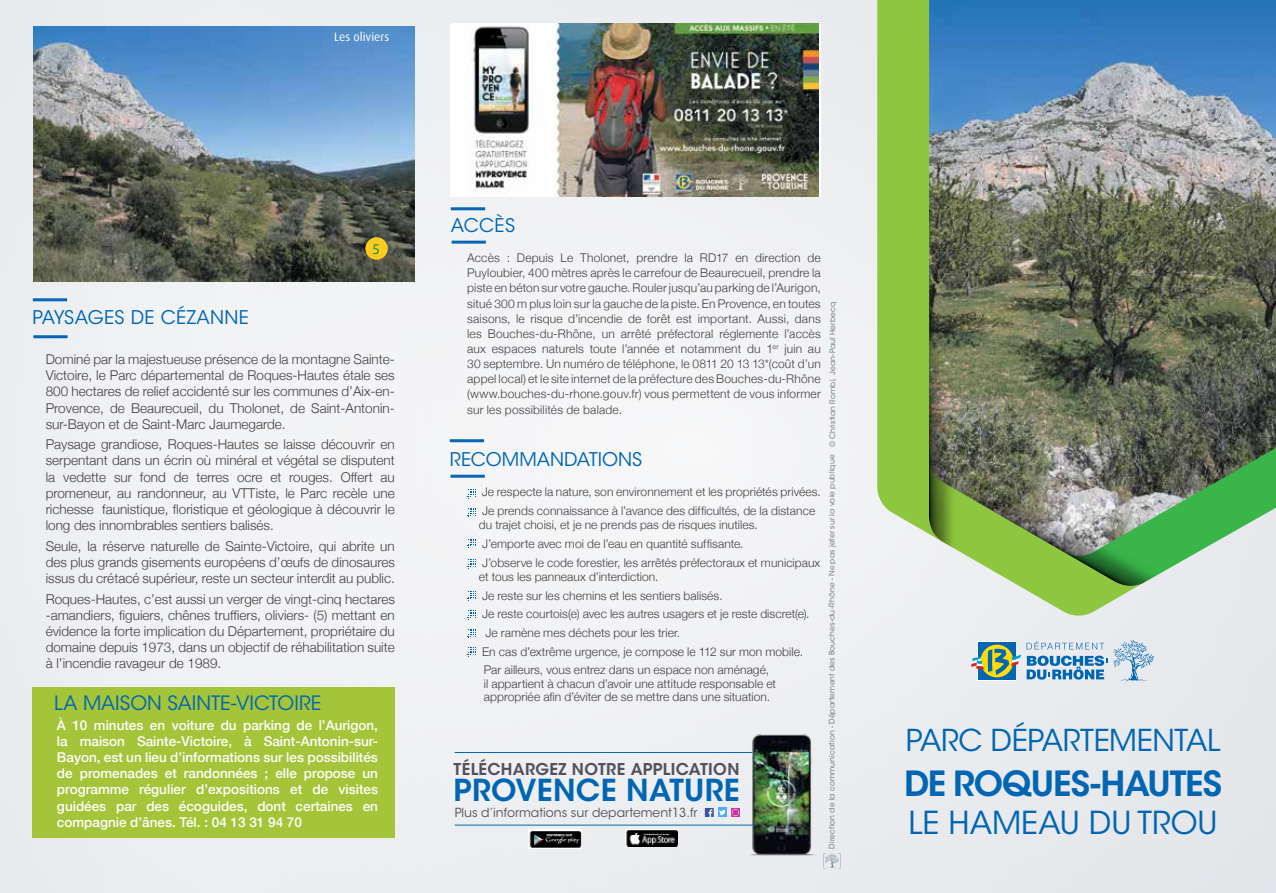
<style>
.page{position:relative;width:1276px;height:893px;background:#f1f1f3}
.page>*{position:absolute;margin:0;border:0;box-sizing:border-box;transform-origin:0 0}
.t1{font:600 34.5px "ITC Avant Garde Std";letter-spacing:-.035em;color:#0066b3}
.t2{font:31.5px "ITC Avant Garde Std";color:#0066b3}
.t3{font:600 30.15px "ITC Avant Garde Std";letter-spacing:.01em;color:#0066b3}
.t4{font:30px "ITC Avant Garde Std";letter-spacing:-.015em;color:#0066b3}
.t5{font:19.65px "ITC Avant Garde Std";color:#0066b3}
.t6{font:18.75px "ITC Avant Garde Std";letter-spacing:.005em;color:#0066b3}
.t7{font:600 16.2px "ITC Avant Garde Std";letter-spacing:.02em;color:#52515b}
.t8{font:14.1px "Dax";color:#008944}
.t9{font:300 13.5px/16.2px "Helvetica Neue";color:#414042;text-align:justify}
.t10{font:500 13.5px/16.2px "Helvetica Neue";color:#fff;text-align:justify}
.t11{font:12.45px "ITC Avant Garde Std";color:#52515b}
.t12{font:300 12px/15px "Helvetica Neue";letter-spacing:.005em;color:#414042}
.t13{font:12px "Dax";color:#fff}
.t14{font:7.5px "ITC Avant Garde Std";letter-spacing:.025em;color:#5c6f7c}
</style>
<div class="page">
<div style="left:0;top:0;width:107px;height:893px;background:#eceef0"></div>
<div style="left:977px;top:642px;width:39px;height:39px;background:#fff"></div>
<svg style="left:1113px;top:640px;width:41px;height:41px"></svg>
<svg style="left:971px;top:641px;width:136px;height:39px"></svg>
<hr style="left:33px;top:335px;width:35px;height:3px;background:#0066b3">
<hr style="left:33px;top:298px;width:34px;height:3px;background:#0066b3">
<hr style="left:451px;top:241px;width:35px;height:3px;background:#0066b3">
<hr style="left:451px;top:207px;width:34px;height:3px;background:#0066b3">
<hr style="left:450px;top:475px;width:35px;height:3px;background:#0066b3">
<hr style="left:450px;top:439px;width:34px;height:3px;background:#0066b3">
<svg style="left:823px;top:853px;width:17px;height:15px"></svg>
<img style="left:451px;top:24px;width:368px;height:173px">
<svg style="left:877px;top:0;width:399px;height:617px;background:#78917a"></svg>
<div style="left:33px;top:687px;width:362px;height:150px;background:#a4c439"></div>
<svg style="left:467px;top:489px;width:9px;height:10px"></svg>
<svg style="left:467px;top:508px;width:9px;height:9px"></svg>
<svg style="left:467px;top:539px;width:9px;height:9px"></svg>
<svg style="left:467px;top:559px;width:9px;height:10px"></svg>
<svg style="left:467px;top:591px;width:9px;height:10px"></svg>
<svg style="left:467px;top:610px;width:9px;height:10px"></svg>
<svg style="left:467px;top:629px;width:9px;height:9px"></svg>
<svg style="left:467px;top:647px;width:9px;height:10px"></svg>
<img style="left:33px;top:26px;width:381px;height:255px">
<div style="left:365px;top:237px;width:23px;height:23px;background:#ffcb1f;border-radius:50%"></div>
<div style="left:718px;top:808px;width:9px;height:9px;background:#4fabf2"></div>
<svg style="left:705px;top:808px;width:20px;height:9px"></svg>
<svg style="left:731px;top:808px;width:9px;height:9px"></svg>
<hr style="left:455px;top:752px;width:300px;height:1px;background:#0066a8">
<img style="left:528px;top:829px;width:53px;height:19px">
<img style="left:625px;top:829px;width:52px;height:18px">
<img style="left:740px;top:734px;width:77px;height:123px">
<hr style="left:455px;top:825px;width:300px;height:1px;background:#0066a8">
<p class="t13" style="left:334px;top:31px;width:56px">Les oliviers</p>
<h3 class="t6" style="left:33px;top:306px;width:218px">PAYSAGES DE CÉZANNE</h3>
<p class="t8" style="left:372px;top:241px;width:9px">5</p>
<p class="t9" style="left:46px;top:351px;width:351px">Dominé par la majestueuse présence de la montagne Sainte-Victoire, le Parc départemental de Roques-Hautes étale ses 800 hectares de relief accidenté sur les communes d’Aix-en-Provence, de Beaurecueil, du Tholonet, de Saint-Antonin&shy;sur-Bayon et de Saint-Marc Jaumegarde.</p>
<p class="t9" style="left:46px;top:436px;width:351px">Paysage grandiose, Roques-Hautes se laisse découvrir en serpentant dans un écrin où minéral et végétal se disputent la vedette sur fond de terres ocre et rouges. Offert au promeneur, au randonneur, au VTTiste, le Parc recèle une richesse faunistique, floristique et géologique à découvrir le long des innombrables sentiers balisés.</p>
<p class="t9" style="left:46px;top:538px;width:351px">Seule, la réserve naturelle de Sainte-Victoire, qui abrite un des plus grands gisements européens d’œufs de dinosaures issus du crétacé supérieur, reste un secteur interdit au public.</p>
<p class="t9" style="left:46px;top:590px;width:351px">Roques-Hautes, c’est aussi un verger de vingt-cinq hectares -amandiers, figuiers, chênes truffiers, oliviers- (5) mettant en évidence la forte implication du Département, propriétaire du domaine depuis 1973, dans un objectif de réhabilitation suite à l’incendie ravageur de 1989.</p>
<h3 class="t5" style="left:54px;top:690px;width:269px">LA MAISON SAINTE-VICTOIRE</h3>
<p class="t10" style="left:57px;top:716px;width:322px">À 10 minutes en voiture du parking de l’Aurigon, la maison Sainte-Victoire, à Saint-Antonin-sur-Bayon, est un lieu d’informations sur les possibilités de promenades et randonnées ; elle propose un programme régulier d’expositions et de visites guidées par des écoguides, dont certaines en compagnie d’ânes. Tél. : 04 13 31 94 70</p>
<h3 class="t6" style="left:451px;top:214px;width:66px">ACCÈS</h3>
<p class="t12" style="left:467px;top:250px;width:355px;text-align:justify">Accès : Depuis Le Tholonet, prendre la RD17 en direction de Puyloubier, 400 mètres après le carrefour de Beaurecueil, prendre la piste en béton sur votre gauche. Rouler jusqu’au parking de l’Aurigon, situé 300 m plus loin sur la gauche de la piste. En Provence, en toutes saisons, le risque d’incendie de forêt est important. Aussi, dans les Bouches-du-Rhône, un arrêté préfectoral réglemente l’accès aux espaces naturels toute l’année et notamment du 1<sup>er</sup> juin au 30 septembre. Un numéro de téléphone, le 0811 20 13 13*(coût d’un appel local) et le site internet de la préfecture des Bouches-du-Rhône (www.bouches-du-rhone.gouv.fr) vous permettent de vous informer</p>
<p class="t12" style="left:467px;top:402px;width:156px">sur les possibilités de balade.</p>
<h3 class="t6" style="left:450px;top:448px;width:194px">RECOMMANDATIONS</h3>
<p class="t14" style="left:827px;top:848px;width:395px;rotate:-90deg">Direction de la communication - Département des Bouches-du-Rhône - Ne pas jeter sur la voie publique</p>
<p class="t14" style="left:828px;top:447px;width:147px;rotate:-90deg">© Christian Rombi, Jean-Paul Herbecq</p>
<p class="t12" style="left:482px;top:483px;width:340px;line-height:18.6px">Je respecte la nature, son environnement et les propriétés privées.<br>Je prends connaissance à l’avance des difficultés, de la distance</p>
<p class="t12" style="left:479px;top:516px;width:343px;line-height:18.6px">du trajet choisi, et je ne prends pas de risques inutiles.<br>J’emporte avec moi de l’eau en quantité suffisante.<br>J’observe le code forestier, les arrêtés préfectoraux et municipaux</p>
<p class="t12" style="left:479px;top:567px;width:332px;line-height:18.6px">et tous les panneaux d’interdiction.<br>Je reste sur les chemins et les sentiers balisés.<br>Je reste courtois(e) avec les autres usagers et je reste discret(e).<br>Je ramène mes déchets pour les trier.<br>En cas d’extrême urgence, je compose le 112 sur mon mobile.<br>Par ailleurs, vous entrez dans un espace non aménagé,</p>
<p class="t12" style="left:484px;top:676px;width:294px;line-height:13.5px">il appartient à chacun d’avoir une attitude responsable et appropriée afin d’éviter de se mettre dans une situation.</p>
<h3 class="t7" style="left:453px;top:758px;width:287px">TÉLÉCHARGEZ NOTRE APPLICATION</h3>
<h3 class="t3" style="left:453px;top:771px;width:288px">PROVENCE NATURE</h3>
<p class="t11" style="left:455px;top:805px;width:244px">Plus d’informations sur departement13.fr</p>
<h3 class="t4" style="left:905px;top:722px;width:316px">PARC DÉPARTEMENTAL</h3>
<h1 class="t1" style="left:904px;top:761px;width:319px">DE ROQUES-HAUTES</h1>
<h2 class="t2" style="left:908px;top:803px;width:311px">LE HAMEAU DU TROU</h2>
</div>
